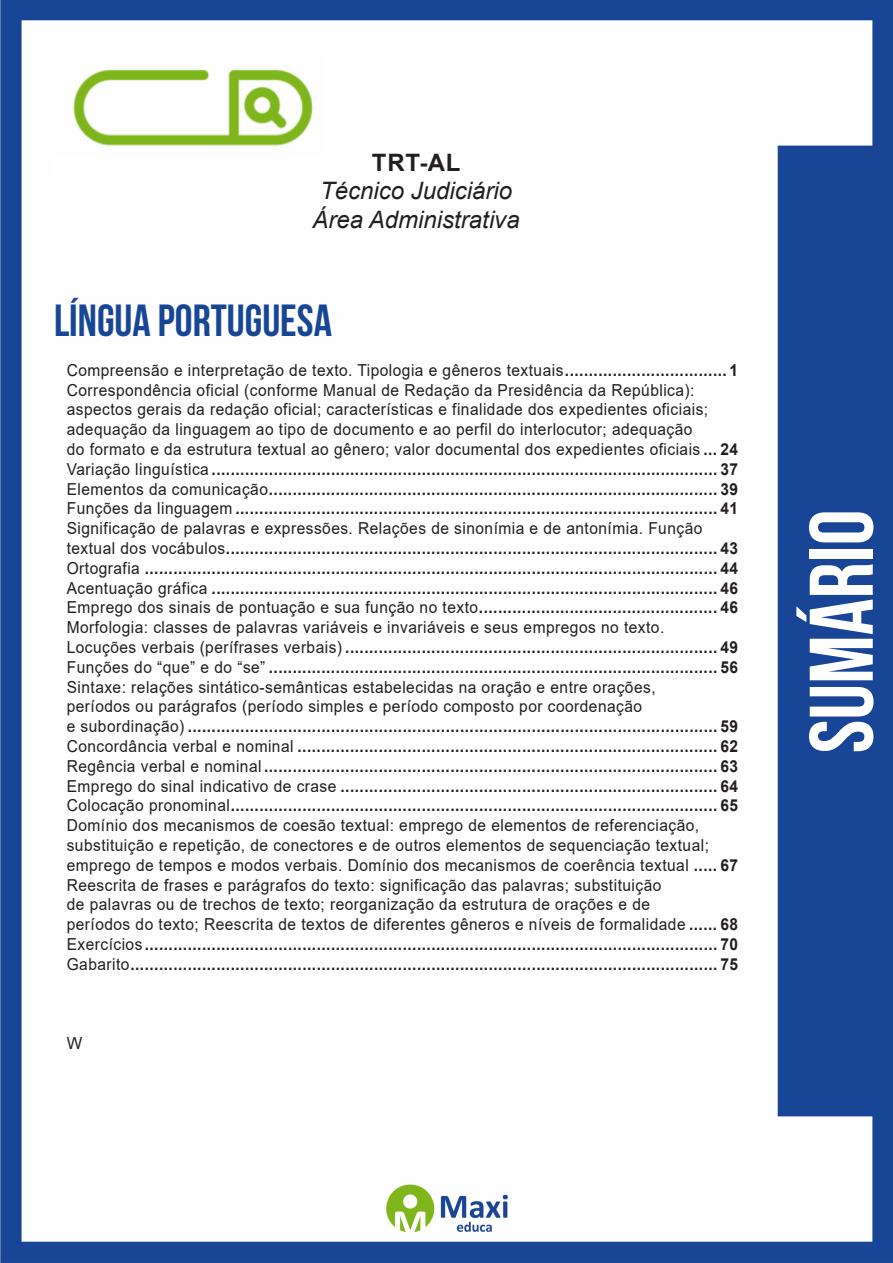
<style>
.page{position:relative;width:893px;height:1263px;background:#fff}
.page>*{position:absolute;margin:0;border:0;box-sizing:border-box;transform-origin:0 0}
.t1{font:700 90px "Bebas Neue";color:#fff}
.t2{font:700 45px "Bebas Neue";color:#184696}
.t3{font:italic 24px "Arial";color:#231f20}
.t4{font:700 24px "Arial";color:#231f20}
.Tabulação{font:700 16.5px "Arial";letter-spacing:.03em;color:#231f20;scale:.94 1}
.Tabulação-2{font:16.5px "Arial";letter-spacing:.03em;color:#231f20;scale:.94 1}
.Tabulação-3{font:16.5px "Arial";letter-spacing:.03em;color:#231f20}
.s1{font-weight:700}
.s2{font-weight:400}
</style>
<div class="page">
<img style="left:0;top:0;width:893px;height:1263px">
<div style="left:55px;top:55px;width:327px;height:121px;background:#fff"></div>
<img style="left:54px;top:54px;width:271px;height:102px">
<p class="t4" style="left:372px;top:145px;width:90px">TRT-AL</p>
<p class="t3" style="left:320px;top:175px;width:194px">Técnico Judiciário</p>
<p class="t3" style="left:312px;top:204px;width:209px">Área Administrativa</p>
<p class="t2" style="left:54px;top:296px;width:279px">LÍNGUA PORTUGUESA</p>
<p class="Tabulação-2" style="left:67px;top:359px;width:716px">Compreensão e interpretação de texto. Tipologia e gêneros textuais<span class="s1">.................................. 1</span></p>
<p class="Tabulação-2" style="left:67px;top:378px;width:669px">Correspondência oficial (conforme Manual de Redação da Presidência da República):</p>
<p class="Tabulação-2" style="left:67px;top:398px;width:684px">aspectos gerais da redação oficial; características e finalidade dos expedientes oficiais;</p>
<p class="Tabulação-2" style="left:67px;top:418px;width:667px">adequação da linguagem ao tipo de documento e ao perfil do interlocutor; adequação</p>
<p class="Tabulação-2" style="left:67px;top:438px;width:716px">do formato e da estrutura textual ao gênero; valor documental dos expedientes oficiais <span class="s1">... 24</span></p>
<p class="Tabulação" style="left:67px;top:457px;width:716px"><span class="s2">Variação linguística</span> .......................................................................................................... 37</p>
<p class="Tabulação" style="left:67px;top:477px;width:716px"><span class="s2">Elementos da comunicação</span>.............................................................................................. 39</p>
<p class="Tabulação" style="left:67px;top:497px;width:716px"><span class="s2">Funções da linguagem</span> ..................................................................................................... 41</p>
<p class="Tabulação-2" style="left:67px;top:517px;width:678px">Significação de palavras e expressões. Relações de sinonímia e de antonímia. Função</p>
<p class="Tabulação" style="left:67px;top:537px;width:716px"><span class="s2">textual dos vocábulos</span>....................................................................................................... 43</p>
<p class="Tabulação" style="left:67px;top:556px;width:716px"><span class="s2">Ortografia</span> ........................................................................................................................ 44</p>
<p class="Tabulação" style="left:67px;top:576px;width:716px"><span class="s2">Acentuação gráfica</span> .......................................................................................................... 46</p>
<p class="Tabulação" style="left:67px;top:596px;width:716px"><span class="s2">Emprego dos sinais de pontuação e sua função no texto</span>.................................................. 46</p>
<p class="Tabulação-2" style="left:67px;top:616px;width:637px">Morfologia: classes de palavras variáveis e invariáveis e seus empregos no texto.</p>
<p class="Tabulação" style="left:67px;top:636px;width:716px"><span class="s2">Locuções verbais (perífrases verbais)</span> .............................................................................. 49</p>
<p class="Tabulação" style="left:67px;top:655px;width:716px"><span class="s2">Funções do “que” e do “se”</span> .............................................................................................. 56</p>
<p class="Tabulação-2" style="left:67px;top:675px;width:628px">Sintaxe: relações sintático-semânticas estabelecidas na oração e entre orações,</p>
<p class="Tabulação-2" style="left:67px;top:695px;width:614px">períodos ou parágrafos (período simples e período composto por coordenação</p>
<p class="Tabulação" style="left:67px;top:715px;width:716px"><span class="s2">e subordinação)</span> ............................................................................................................... 59</p>
<p class="Tabulação" style="left:67px;top:735px;width:716px"><span class="s2">Concordância verbal e nominal</span> ........................................................................................ 62</p>
<p class="Tabulação" style="left:67px;top:754px;width:716px"><span class="s2">Regência verbal e nominal</span> ............................................................................................... 63</p>
<p class="Tabulação" style="left:67px;top:774px;width:716px"><span class="s2">Emprego do sinal indicativo de crase</span> ............................................................................... 64</p>
<p class="Tabulação" style="left:67px;top:794px;width:716px"><span class="s2">Colocação pronominal</span>...................................................................................................... 65</p>
<p class="Tabulação-2" style="left:67px;top:814px;width:674px">Domínio dos mecanismos de coesão textual: emprego de elementos de referenciação,</p>
<p class="Tabulação-2" style="left:67px;top:834px;width:685px">substituição e repetição, de conectores e de outros elementos de sequenciação textual;</p>
<p class="Tabulação-2" style="left:67px;top:854px;width:716px">emprego de tempos e modos verbais. Domínio dos mecanismos de coerência textual <span class="s1">..... 67</span></p>
<p class="Tabulação-2" style="left:67px;top:873px;width:634px">Reescrita de frases e parágrafos do texto: significação das palavras; substituição</p>
<p class="Tabulação-2" style="left:67px;top:893px;width:622px">de palavras ou de trechos de texto; reorganização da estrutura de orações e de</p>
<p class="Tabulação-2" style="left:67px;top:913px;width:716px">períodos do texto; Reescrita de textos de diferentes gêneros e níveis de formalidade <span class="s1">...... 68</span></p>
<p class="Tabulação" style="left:67px;top:933px;width:716px"><span class="s2">Exercícios</span> ........................................................................................................................ 70</p>
<p class="Tabulação" style="left:67px;top:952px;width:716px"><span class="s2">Gabarito</span>........................................................................................................................... 75</p>
<p class="Tabulação-3" style="left:67px;top:1032px;width:17px">W</p>
<h1 class="t1" style="left:792px;top:753px;width:245px;rotate:-90deg">SUMÁRIO</h1>
</div>
